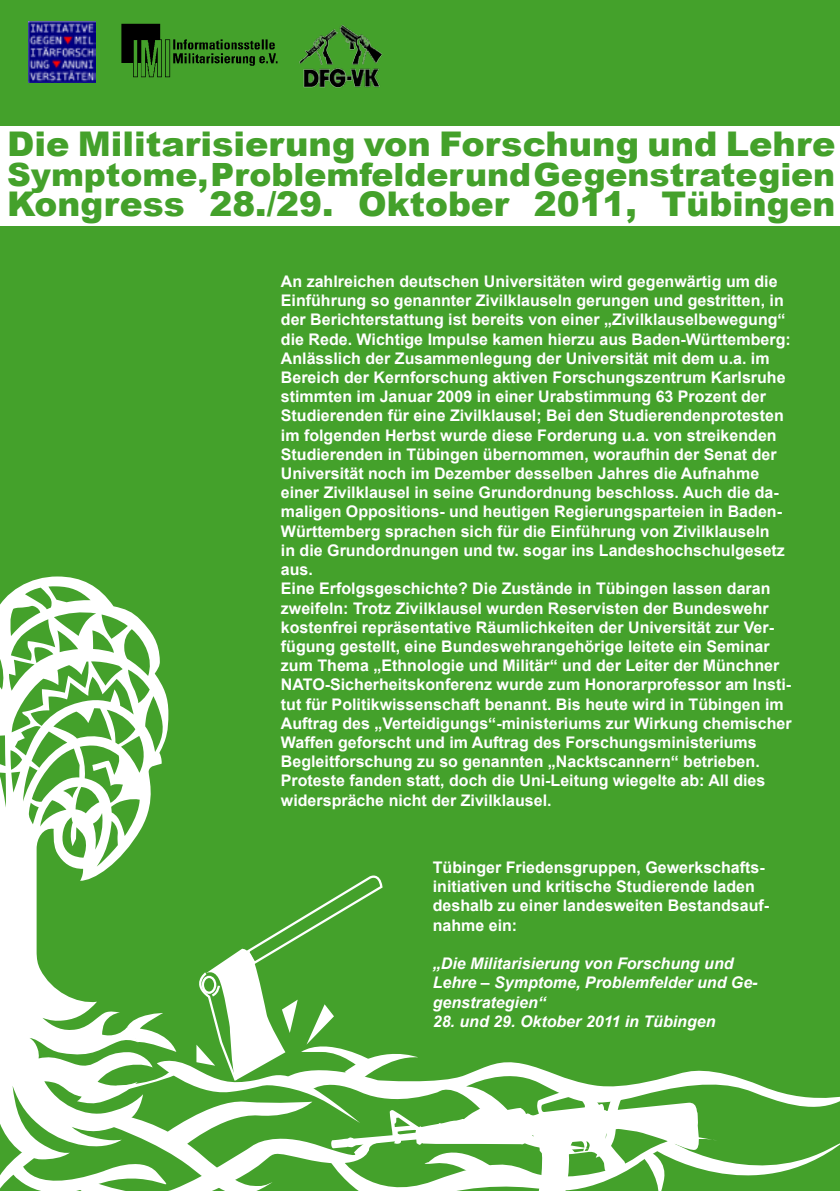
<style>
.page{position:relative;width:840px;height:1191px;background:#fff}
.page>*{position:absolute;margin:0;border:0;box-sizing:border-box;transform-origin:0 0}
.t1{font:900 34px "Arial";color:#44a12b}
.t2{font:900 32px "Arial";color:#44a12b}
.t3{font:700 16px/19.2px "Arial";color:#fff}
.t4{font:italic 700 16px/19.2px "Arial";color:#fff}
</style>
<div class="page">
<div style="left:0;top:227px;width:839px;height:964px;background:#44a12b"></div>
<div style="left:0;top:0;width:839px;height:126px;background:#44a12b"></div>
<svg style="left:0;top:576px;width:168px;height:296px"></svg>
<svg style="left:0;top:872px;width:839px;height:319px"></svg>
<img style="left:28px;top:21px;width:68px;height:61px">
<img style="left:121px;top:23px;width:157px;height:55px">
<img style="left:299px;top:25px;width:84px;height:63px">
<svg style="left:328px;top:1074px;width:376px;height:117px"></svg>
<h1 class="t1" style="left:7px;top:119px;width:829px">Die Militarisierung von Forschung und Lehre</h1>
<h2 class="t2" style="left:7px;top:151px;width:829px">Symptome, Problemfelder und Gegenstrategien</h2>
<h1 class="t1" style="left:7px;top:179px;width:829px">Kongress 28./29. Oktober 2011, Tübingen</h1>
<p class="t3" style="left:281px;top:272px;width:512px">An zahlreichen deutschen Universitäten wird gegenwärtig um die Einführung so genannter Zivilklauseln gerungen und gestritten, in der Berichterstattung ist bereits von einer „Zivilklauselbewegung“ die Rede. Wichtige Impulse kamen hierzu aus Baden-Württemberg:<br>Anlässlich der Zusammenlegung der Universität mit dem u.a. im Bereich der Kernforschung aktiven Forschungszentrum Karlsruhe stimmten im Januar 2009 in einer Urabstimmung 63 Prozent der Studierenden für eine Zivilklausel; Bei den Studierendenprotesten im folgenden Herbst wurde diese Forderung u.a. von streikenden Studierenden in Tübingen übernommen, woraufhin der Senat der Universität noch im Dezember desselben Jahres die Aufnahme einer Zivilklausel in seine Grundordnung beschloss. Auch die da&shy;maligen Oppositions- und heutigen Regierungsparteien in Baden-Württemberg sprachen sich für die Einführung von Zivilklauseln<br>in die Grundordnungen und tw. sogar ins Landeshochschulgesetz aus.<br>Eine Erfolgsgeschichte? Die Zustände in Tübingen lassen daran zweifeln: Trotz Zivilklausel wurden Reservisten der Bundeswehr kostenfrei repräsentative Räumlichkeiten der Universität zur Ver&shy;fügung gestellt, eine Bundeswehrangehörige leitete ein Seminar zum Thema „Ethnologie und Militär“ und der Leiter der Münchner NATO-Sicherheitskonferenz wurde zum Honorarprofessor am Insti&shy;tut für Politikwissenschaft benannt. Bis heute wird in Tübingen im Auftrag des „Verteidigungs“-ministeriums zur Wirkung chemischer Waffen geforscht und im Auftrag des Forschungsministeriums Begleitforschung zu so genannten „Nacktscannern“ betrieben.<br>Proteste fanden statt, doch die Uni-Leitung wiegelte ab: All dies widerspräche nicht der Zivilklausel.</p>
<p class="t3" style="left:432px;top:858px;width:338px">Tübinger Friedensgruppen, Gewerkschafts&shy;initiativen und kritische Studierende laden deshalb zu einer landesweiten Bestandsauf&shy;nahme ein:</p>
<p class="t4" style="left:432px;top:954px;width:326px">„Die Militarisierung von Forschung und<br>Lehre – Symptome, Problemfelder und Ge&shy;genstrategien“</p>
<p class="t4" style="left:432px;top:1012px;width:284px">28. und 29. Oktober 2011 in Tübingen</p>
</div>
